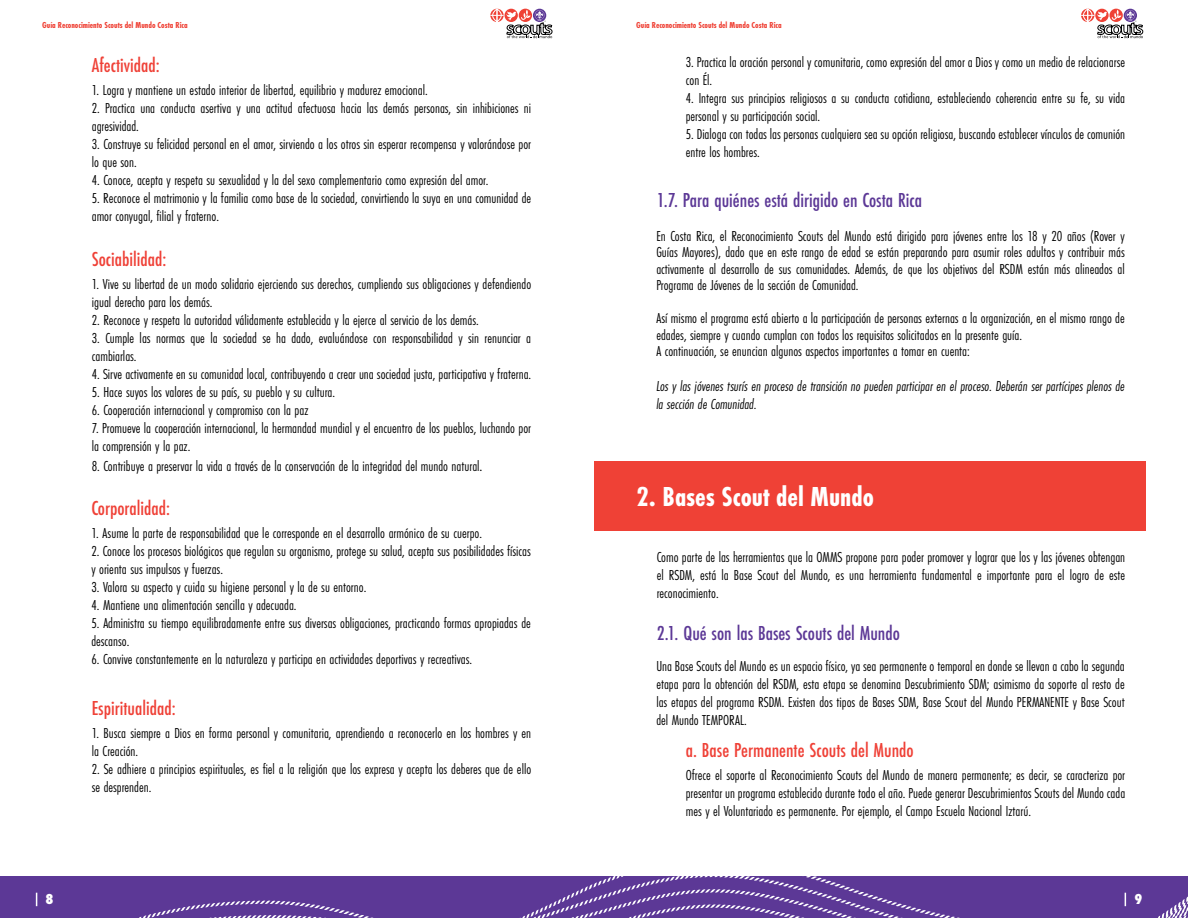
<style>
.page{position:relative;width:1188px;height:918px;background:#fff}
.page>*{position:absolute;margin:0;border:0;box-sizing:border-box;transform-origin:0 0}
.t1{font:700 28.5px "Futura PT Cond";color:#fff}
.t2{font:500 21px "Futura PT Cond";color:#ef4137}
.t3{font:500 21px "Futura PT Cond";color:#5c3896}
.t4{font:15px/18px "Futura PT Cond";color:#000}
.t5{font:italic 15px/18px "Futura PT Cond";color:#000}
.t6{font:800 15px "Futura PT Cond";color:#fff}
.t7{font:700 9px "Futura PT Cond";color:#ef4135}
.s1{font-size:16.5px}
</style>
<div class="page">
<svg style="left:0;top:876px;width:1188px;height:42px;background:#63409a"></svg>
<svg style="left:1081px;top:8px;width:62px;height:30px"></svg>
<svg style="left:490px;top:8px;width:63px;height:30px"></svg>
<svg style="left:36px;top:893px;width:1px;height:13px"></svg>
<svg style="left:1125px;top:893px;width:1px;height:13px"></svg>
<div style="left:594px;top:461px;width:551px;height:69px;background:#ef4136"></div>
<p class="t7" style="left:42px;top:20px;width:147px">Guía Reconocimiento Scouts del Mundo Costa Rica</p>
<p class="t7" style="left:636px;top:20px;width:147px">Guía Reconocimiento Scouts del Mundo Costa Rica</p>
<h2 class="t2" style="left:92px;top:53px;width:69px">Afectividad:</h2>
<p class="t4" style="left:686px;top:53px;width:441px">3. Practica la oración personal y comunitaria, como expresión del amor a Dios y como un medio de relacionarse con Él.</p>
<p class="t4" style="left:686px;top:89px;width:441px">4. Integra sus principios religiosos a su conducta cotidiana, estableciendo coherencia entre su fe, su vida personal y su participación social.</p>
<p class="t4" style="left:686px;top:125px;width:441px">5. Dialoga con todas las personas cualquiera sea su opción religiosa, buscando establecer vínculos de comunión entre los hombres.</p>
<p class="t4" style="left:92px;top:81px;width:338px">1. Logra y mantiene un estado interior de libertad, equilibrio y madurez emocional.</p>
<p class="t4" style="left:92px;top:99px;width:441px">2. Practica una conducta asertiva y una actitud afectuosa hacia las demás personas, sin inhibiciones ni agresividad.</p>
<p class="t4" style="left:92px;top:135px;width:441px">3. Construye su felicidad personal en el amor, sirviendo a los otros sin esperar recompensa y valorándose por lo que son.</p>
<p class="t4" style="left:92px;top:171px;width:398px">4. Conoce, acepta y respeta su sexualidad y la del sexo complementario como expresión del amor.</p>
<p class="t4" style="left:92px;top:189px;width:441px">5. Reconoce el matrimonio y la familia como base de la sociedad, convirtiendo la suya en una comunidad de amor conyugal, filial y fraterno.</p>
<h2 class="t3" style="left:657px;top:188px;width:267px">1.7. Para quiénes está dirigido en Costa Rica</h2>
<h2 class="t2" style="left:92px;top:247px;width:76px">Sociabilidad:</h2>
<p class="t4" style="left:92px;top:275px;width:441px">1. Vive su libertad de un modo solidario ejerciendo sus derechos, cumpliendo sus obligaciones y defendiendo igual derecho para los demás.</p>
<p class="t4" style="left:92px;top:311px;width:389px">2. Reconoce y respeta la autoridad válidamente establecida y la ejerce al servicio de los demás.</p>
<p class="t4" style="left:92px;top:329px;width:441px">3. Cumple las normas que la sociedad se ha dado, evaluándose con responsabilidad y sin renunciar a cambiarlas.</p>
<p class="t4" style="left:92px;top:365px;width:441px">4. Sirve activamente en su comunidad local, contribuyendo a crear una sociedad justa, participativa y fraterna.</p>
<p class="t4" style="left:92px;top:383px;width:245px">5. Hace suyos los valores de su país, su pueblo y su cultura.</p>
<p class="t4" style="left:92px;top:401px;width:218px">6. Cooperación internacional y compromiso con la paz</p>
<p class="t4" style="left:92px;top:419px;width:441px">7. Promueve la cooperación internacional, la hermandad mundial y el encuentro de los pueblos, luchando por la comprensión y la paz.</p>
<p class="t4" style="left:92px;top:457px;width:392px">8. Contribuye a preservar la vida a través de la conservación de la integridad del mundo natural<span class="s1">.</span></p>
<h2 class="t2" style="left:91px;top:496px;width:80px">Corporalidad:</h2>
<p class="t4" style="left:91px;top:524px;width:392px">1. Asume la parte de responsabilidad que le corresponde en el desarrollo armónico de su cuerpo.</p>
<p class="t4" style="left:91px;top:542px;width:441px">2. Conoce los procesos biológicos que regulan su organismo, protege su salud, acepta sus posibilidades físicas y orienta sus impulsos y fuerzas.</p>
<p class="t4" style="left:91px;top:578px;width:276px">3. Valora su aspecto y cuida su higiene personal y la de su entorno.</p>
<p class="t4" style="left:91px;top:596px;width:207px">4. Mantiene una alimentación sencilla y adecuada.</p>
<p class="t4" style="left:91px;top:614px;width:441px">5. Administra su tiempo equilibradamente entre sus diversas obligaciones, practicando formas apropiadas de descanso.</p>
<p class="t4" style="left:91px;top:650px;width:382px">6. Convive constantemente en la naturaleza y participa en actividades deportivas y recreativas.</p>
<h2 class="t2" style="left:92px;top:696px;width:85px">Espiritualidad:</h2>
<p class="t4" style="left:92px;top:724px;width:441px">1. Busca siempre a Dios en forma personal y comunitaria, aprendiendo a reconocerlo en los hombres y en la Creación.</p>
<p class="t4" style="left:92px;top:760px;width:441px">2. Se adhiere a principios espirituales, es fiel a la religión que los expresa y acepta los deberes que de ello se desprenden.</p>
<p class="t4" style="left:656px;top:227px;width:470px;line-height:16.5px;text-align:justify">En Costa Rica, el Reconocimiento Scouts del Mundo está dirigido para jóvenes entre los 18 y 20 años (Rover y Guías Mayores), dado que en este rango de edad se están preparando para asumir roles adultos y contribuir más activamente al desarrollo de sus comunidades. Además, de que los objetivos del RSDM están más alineados al Programa de Jóvenes de la sección de Comunidad.</p>
<p class="t4" style="left:656px;top:310px;width:470px;line-height:16.5px">Así mismo el programa está abierto a la participación de personas externas a la organización, en el mismo rango de edades, siempre y cuando cumplan con todos los requisitos solicitados en la presente guía.<br>A continuación, se enuncian algunos aspectos importantes a tomar en cuenta:</p>
<p class="t5" style="left:656px;top:377px;width:470px">Los y las jóvenes tsurís en proceso de transición no pueden participar en el proceso. Deberán ser partícipes plenos de la sección de Comunidad.</p>
<h1 class="t1" style="left:637px;top:480px;width:239px">2. Bases Scout del Mundo</h1>
<p class="t4" style="left:657px;top:548px;width:470px;text-align:justify">Como parte de las herramientas que la OMMS propone para poder promover y lograr que los y las jóvenes obtengan el RSDM, está la Base Scout del Mundo, es una herramienta fundamental e importante para el logro de este reconocimiento.</p>
<h2 class="t3" style="left:657px;top:621px;width:245px">2.1. Qué son las Bases Scouts del Mundo</h2>
<p class="t4" style="left:656px;top:657px;width:470px;text-align:justify">Una Base Scouts del Mundo es un espacio físico, ya sea permanente o temporal en donde se llevan a cabo la segunda etapa para la obtención del RSDM, esta etapa se denomina Descubrimiento SDM; asimismo da soporte al resto de las etapas del programa RSDM. Existen dos tipos de Bases SDM, Base Scout del Mundo PERMANENTE y Base Scout del Mundo TEMPORAL.</p>
<h2 class="t2" style="left:686px;top:738px;width:229px">a. Base Permanente Scouts del Mundo</h2>
<p class="t4" style="left:686px;top:766px;width:441px;text-align:justify">Ofrece el soporte al Reconocimiento Scouts del Mundo de manera permanente; es decir, se caracteriza por presentar un programa establecido durante todo el año. Puede generar Descubrimientos Scouts del Mundo cada mes y el Voluntariado es permanente. Por ejemplo, el Campo Escuela Nacional Iztarú.</p>
<p class="t6" style="left:45px;top:890px;width:9px">8</p>
<p class="t6" style="left:1135px;top:890px;width:9px">9</p>
</div>
